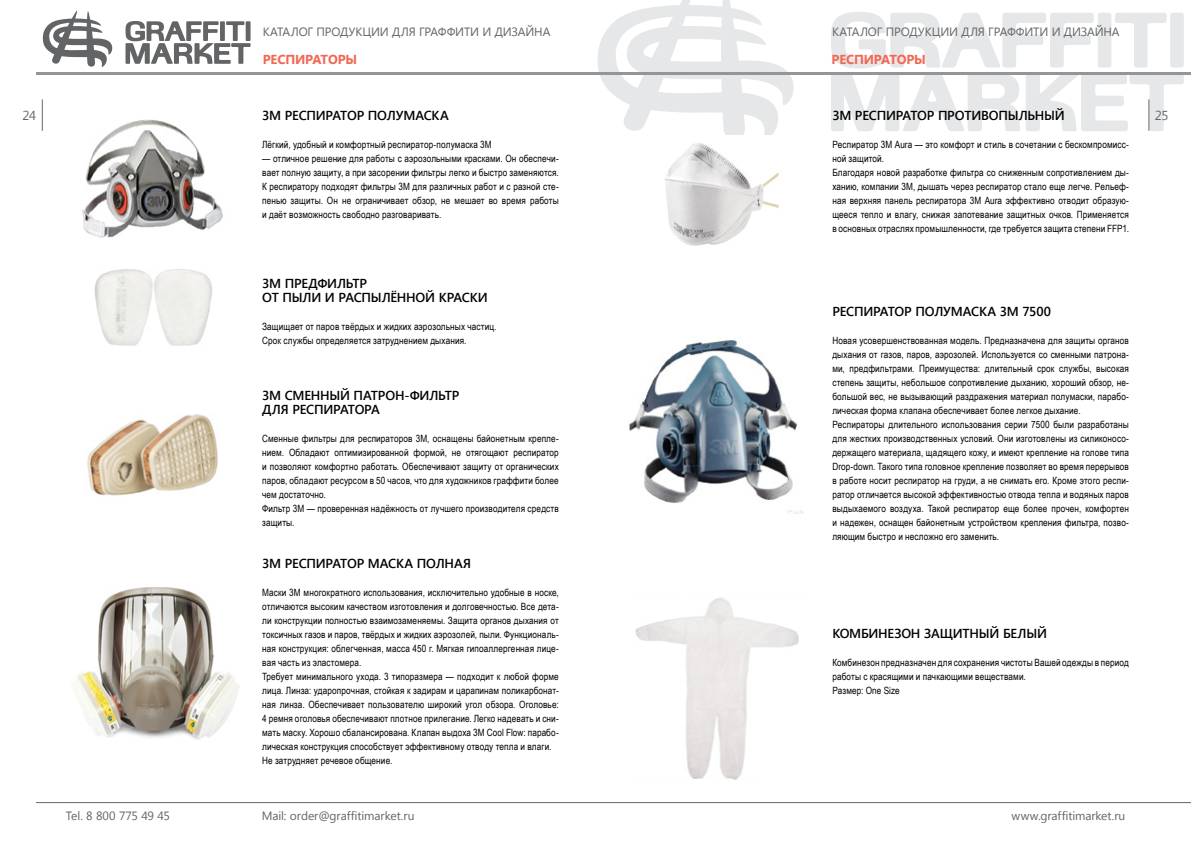
<style>
.page{position:relative;width:1191px;height:842px;background:#fff}
.page>*{position:absolute;margin:0;border:0;box-sizing:border-box;transform-origin:0 0}
.t1{font:600 13px/14px "Segoe UI";letter-spacing:-.02em;color:#000}
.t2{font:700 13px "Segoe UI";letter-spacing:-.015em;color:#f26853}
.t3{font:13px "Segoe UI";color:#636466}
.t4{font:12px "Segoe UI";letter-spacing:-.01em;color:#636466}
.t5{font:10px/14px "Arial Narrow";letter-spacing:.015em;color:#000}
</style>
<div class="page">
<svg style="left:831px;top:12px;width:262px;height:56px"></svg>
<div style="left:1097px;top:13px;width:14px;height:55px;background:#e6e7e8;border-radius:3px"></div>
<svg style="left:1115px;top:13px;width:51px;height:55px"></svg>
<div style="left:1170px;top:13px;width:13px;height:55px;background:#e6e7e8;border-radius:3px"></div>
<svg style="left:831px;top:75px;width:352px;height:56px"></svg>
<svg style="left:597px;top:0;width:197px;height:135px"></svg>
<hr style="left:36px;top:802px;width:1155px;height:1px;background:#636466">
<hr style="left:42px;top:99px;width:1px;height:32px;background:#636466">
<hr style="left:1148px;top:99px;width:1px;height:32px;background:#636466">
<svg style="left:125px;top:21px;width:125px;height:43px"></svg>
<svg style="left:42px;top:10px;width:71px;height:57px"></svg>
<hr style="left:36px;top:72px;width:1155px;height:3px;background:#939598">
<img style="left:82px;top:119px;width:141px;height:119px">
<img style="left:94px;top:269px;width:118px;height:77px">
<img style="left:87px;top:414px;width:131px;height:82px">
<img style="left:75px;top:587px;width:164px;height:153px">
<img style="left:664px;top:143px;width:115px;height:103px">
<img style="left:629px;top:340px;width:174px;height:173px">
<img style="left:635px;top:597px;width:164px;height:183px">
<h1 class="t3" style="left:22px;top:106px;width:15px">24</h1>
<p class="t4" style="left:263px;top:23px;width:289px">КАТАЛОГ ПРОДУКЦИИ ДЛЯ ГРАФФИТИ И ДИЗАЙНА</p>
<p class="t4" style="left:832px;top:23px;width:289px">КАТАЛОГ ПРОДУКЦИИ ДЛЯ ГРАФФИТИ И ДИЗАЙНА</p>
<h1 class="t2" style="left:263px;top:50px;width:96px">респи раторы</h1>
<h1 class="t2" style="left:831px;top:50px;width:96px">респи раторы</h1>
<h1 class="t1" style="left:262px;top:108px;width:63px">3M РЕСПИРАТОР</h1>
<h1 class="t1" style="left:368px;top:108px;width:20px">ПОЛУМАСКА</h1>
<p class="t5" style="left:262px;top:137px;width:231px">Лёгкий, удобный и комфортный респиратор-полумаска 3М</p>
<p class="t5" style="left:262px;top:151px;width:298px;text-align:justify">— отличное решение для работы с аэрозольными красками. Он обеспечи&shy;вает полную защиту, а при засорении фильтры легко и быстро заменяются.<br>К респиратору подходят фильтры 3М для различных работ и с разной сте&shy;пенью защиты. Он не ограничивает обзор, не мешает во время работы и даёт возможность свободно разговаривать.</p>
<h1 class="t1" style="left:262px;top:276px;width:74px">3M ПРЕДФИЛЬТР<br>ОТ ПЫЛИ</h1>
<h1 class="t1" style="left:325px;top:290px;width:82px">ИРАСПЫЛёННОЙ</h1>
<h1 class="t1" style="left:439px;top:290px;width:9px">КРАСКИ</h1>
<p class="t5" style="left:262px;top:319px;width:236px">Защищает от паров твёрдых и жидких аэрозольных частиц.<br>Срок службы определяется затруднением дыхания.</p>
<h1 class="t1" style="left:262px;top:388px;width:33px">3M СМЕННЫЙ</h1>
<h1 class="t1" style="left:353px;top:388px;width:19px">ПАТРОН</h1>
<h1 class="t1" style="left:404px;top:388px;width:24px">-ФИЛЬТР</h1>
<h1 class="t1" style="left:262px;top:402px;width:71px">ДЛЯ РЕСПИРАТОРА</h1>
<p class="t5" style="left:262px;top:431px;width:298px">Сменные фильтры для респираторов 3М, оснащены байонетным крепле&shy;нием. Обладают оптимизированной формой, не отягощают респиратор и позволяют комфортно работать. Обеспечивают защиту от органических паров, обладают ресурсом в 50 часов, что для художников граффити более чем достаточно.<br>Фильтр 3М — проверенная надёжность от лучшего производителя средств защиты.</p>
<h1 class="t1" style="left:262px;top:556px;width:63px">3M РЕСПИРАТОР</h1>
<h1 class="t1" style="left:368px;top:556px;width:10px">МАСКА</h1>
<h1 class="t1" style="left:417px;top:556px;width:20px">ПОЛНА</h1>
<h1 class="t1" style="left:463px;top:556px;width:9px">Я</h1>
<p class="t5" style="left:262px;top:585px;width:298px">Маски 3М многократного использования, исключительно удобные в носке, отличаются высоким качеством изготовления и долговечностью. Все дета&shy;ли конструкции полностью взаимозаменяемы. Защита органов дыхания от токсичных газов и паров, твёрдых и жидких аэрозолей, пыли. Функциональ&shy;ная конструкция: облегченная, масса 450 г. Мягкая гипоаллергенная лице&shy;вая часть из эластомера.<br>Требует минимального ухода. 3 типоразмера — подходит к любой форме лица. Линза: ударопрочная, стойкая к задирам и царапинам поликарбонат&shy;ная линза. Обеспечивает пользователю широкий угол обзора. Оголовье:<br>4 ремня оголовья обеспечивают плотное прилегание. Легко надевать и сни&shy;мать маску. Хорошо сбалансирована. Клапан выдоха 3M Cool Flow: парабо&shy;лическая конструкция способствует эффективному отводу тепла и влаги.<br>Не затрудняет речевое общение.</p>
<h1 class="t1" style="left:832px;top:108px;width:63px">3M РЕСПИРАТОР</h1>
<h1 class="t1" style="left:938px;top:108px;width:19px">ПРОТИВО</h1>
<h1 class="t1" style="left:998px;top:108px;width:20px">ПЫЛЬНЫЙ</h1>
<p class="t5" style="left:832px;top:137px;width:298px">Респиратор 3M Aura — это комфорт и стиль в сочетании с бескомпромисс&shy;ной защитой.<br>Благодаря новой разработке фильтра со сниженным сопротивлением ды&shy;ханию, компании 3М, дышать через респиратор стало еще легче. Рельеф&shy;ная верхняя панель респиратора 3M Aura эффективно отводит образую&shy;щееся тепло и влагу, снижая запотевание защитных очков. Применяется в основных отраслях промышленности, где требуется защита степени FFP1.</p>
<h1 class="t1" style="left:832px;top:304px;width:40px">РЕСПИРАТОР</h1>
<h1 class="t1" style="left:915px;top:304px;width:20px">ПОЛУМАСКА</h1>
<h1 class="t1" style="left:1000px;top:304px;width:53px">3М 7500</h1>
<p class="t5" style="left:832px;top:333px;width:298px">Новая усовершенствованная модель. Предназначена для защиты органов дыхания от газов, паров, аэрозолей. Используется со сменными патрона&shy;ми, предфильтрами. Преимущества: длительный срок службы, высокая степень защиты, небольшое сопротивление дыханию, хороший обзор, не&shy;большой вес, не вызывающий раздражения материал полумаски, парабо&shy;лическая форма клапана обеспечивает более легкое дыхание.<br>Респираторы длительного использования серии 7500 были разработаны для жестких производственных условий. Они изготовлены из силиконосо&shy;держащего материала, щадящего кожу, и имеют крепление на голове типа Drop-down. Такого типа головное крепление позволяет во время перерывов в работе носит респиратор на груди, а не снимать его. Кроме этого респи&shy;ратор отличается высокой эффективностью отвода тепла и водяных паров выдыхаемого воздуха. Такой респиратор еще более прочен, комфортен и надежен, оснащен байонетным устройством крепления фильтра, позво&shy;ляющим быстро и несложно его заменить.</p>
<h1 class="t1" style="left:832px;top:626px;width:10px">КОМ</h1>
<h1 class="t1" style="left:861px;top:626px;width:17px">БИНЕЗОН</h1>
<h1 class="t1" style="left:924px;top:626px;width:39px">ЗАЩИТНЫЙ</h1>
<h1 class="t1" style="left:1003px;top:626px;width:18px">БЕЛЫЙ</h1>
<p class="t5" style="left:832px;top:655px;width:298px">Комбинезон предназначен для сохранения чистоты Вашей одежды в период работы с красящими и пачкающими веществами.<br>Размер: One Size</p>
<p class="t4" style="left:66px;top:807px;width:106px">Tel. 8 800 775 49 45</p>
<p class="t4" style="left:262px;top:807px;width:154px">Mail: order@graffitimarket.ru</p>
<p class="t4" style="left:1011px;top:807px;width:115px">www.graffitimarket.ru</p>
<h1 class="t3" style="left:1155px;top:106px;width:15px">25</h1>
</div>
